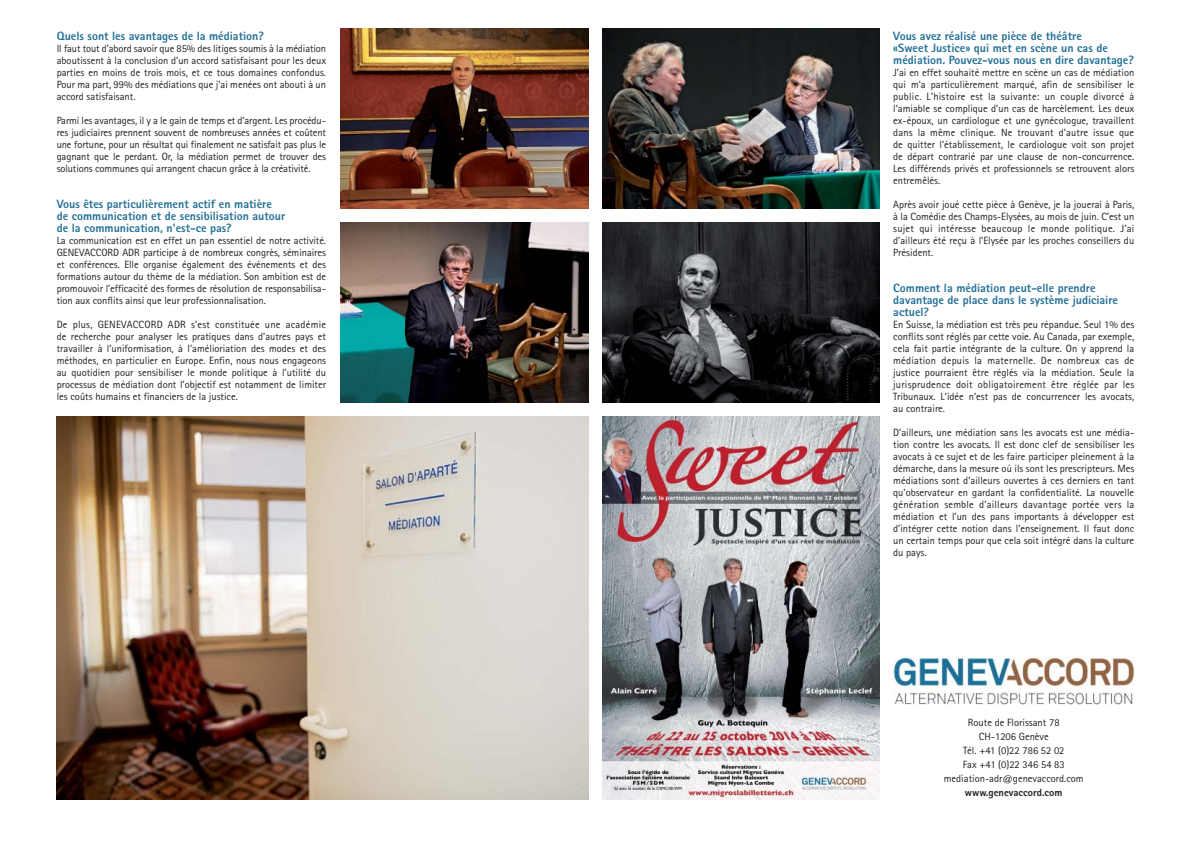
<style>
.page{position:relative;width:1191px;height:842px;background:#fff}
.page>*{position:absolute;margin:0;border:0;box-sizing:border-box;transform-origin:0 0}
.t1{font:800 12px/12px "Rotis Sans Serif";color:#226f96}
.t2{font:10.5px/12px "Rotis Sans Serif";color:#231f20;text-align:justify}
.t3{font:800 10.5px "Rotis Sans Serif";color:#231f20}
</style>
<div class="page">
<img style="left:340px;top:28px;width:248px;height:180px">
<img style="left:57px;top:417px;width:531px;height:382px">
<img style="left:893px;top:658px;width:241px;height:47px">
<img style="left:340px;top:223px;width:248px;height:180px">
<img style="left:602px;top:28px;width:277px;height:180px">
<img style="left:602px;top:223px;width:277px;height:180px">
<img style="left:602px;top:417px;width:277px;height:382px">
<p class="t1" style="left:57px;top:31px;width:209px">Quels sont les avantages de la médiation?</p>
<p class="t2" style="left:57px;top:44px;width:271px">Il faut tout d’abord savoir que 85% des litiges soumis à la médiation aboutissent à la conclusion d’un accord satisfaisant pour les deux parties en moins de trois mois, et ce tous domaines confondus.<br>Pour ma part, 99% des médiations que j’ai menées ont abouti à un accord satisfaisant.</p>
<p class="t2" style="left:57px;top:116px;width:271px">Parmi les avantages, il y a le gain de temps et d’argent. Les procédu&shy;res judiciaires prennent souvent de nombreuses années et coûtent une fortune, pour un résultat qui finalement ne satisfait pas plus le gagnant que le perdant. Or, la médiation permet de trouver des solutions communes qui arrangent chacun grâce à la créativité.</p>
<p class="t1" style="left:57px;top:199px;width:230px">Vous êtes particulièrement actif en matière de communication et de sensibilisation autour de la communication, n’est-ce pas?</p>
<p class="t2" style="left:57px;top:236px;width:271px">La communication est en effet un pan essentiel de notre activité.<br>GENEVACCORD ADR participe à de nombreux congrès, séminaires et conférences. Elle organise également des événements et des formations autour du thème de la médiation. Son ambition est de promouvoir l’efficacité des formes de résolution de responsabilisa&shy;tion aux conflits ainsi que leur professionnalisation.</p>
<p class="t2" style="left:57px;top:320px;width:271px">De plus, GENEVACCORD ADR s’est constituée une académie de recherche pour analyser les pratiques dans d’autres pays et travailler à l’uniformisation, à l'amélioriation des modes et des méthodes, en particulier en Europe. Enfin, nous nous engageons au quotidien pour sensibiliser le monde politique à l’utilité du processus de médiation dont l’objectif est notamment de limiter les coûts humains et financiers de la justice.</p>
<p class="t1" style="left:893px;top:31px;width:242px">Vous avez réalisé une pièce de théâtre<br>«Sweet Justice» qui met en scène un cas de médiation. Pouvez-vous nous en dire davantage?</p>
<p class="t2" style="left:893px;top:68px;width:242px">J’ai en effet souhaité mettre en scène un cas de médiation qui m’a particulièrement marqué, afin de sensibiliser le public. L’histoire est la suivante: un couple divorcé à l’amiable se complique d’un cas de harcèlement. Les deux ex-époux, un cardiologue et une gynécologue, travaillent dans la même clinique. Ne trouvant d’autre issue que de quitter l’établissement, le cardiologue voit son projet de départ contrarié par une clause de non-concurrence.<br>Les différends privés et professionnels se retrouvent alors entremêlés.</p>
<p class="t2" style="left:893px;top:200px;width:242px">Après avoir joué cette pièce à Genève, je la jouerai à Paris, à la Comédie des Champs-Elysées, au mois de juin. C’est un sujet qui intéresse beaucoup le monde politique. J’ai d’ailleurs été reçu à l’Elysée par les proches conseillers du Président.</p>
<p class="t1" style="left:893px;top:283px;width:226px">Comment la médiation peut-elle prendre davantage de place dans le système judiciaire actuel?</p>
<p class="t2" style="left:893px;top:320px;width:243px">En Suisse, la médiation est très peu répandue. Seul 1% des conflits sont réglés par cette voie. Au Canada, par exemple, cela fait partie intégrante de la culture. On y apprend la médiation depuis la maternelle. De nombreux cas de justice pourraient être réglés via la médiation. Seule la jurisprudence doit obligatoirement être réglée par les Tribunaux. L’idée n’est pas de concurrencer les avocats, au contraire.</p>
<p class="t2" style="left:893px;top:428px;width:242px">D’ailleurs, une médiation sans les avocats est une média&shy;tion contre les avocats. Il est donc clef de sensibiliser les avocats à ce sujet et de les faire participer pleinement à la démarche, dans la mesure où ils sont les prescripteurs. Mes médiations sont d’ailleurs ouvertes à ces derniers en tant qu’observateur en gardant la confidentialité. La nouvelle génération semble d’ailleurs davantage portée vers la médiation et l’un des pans importants à développer est d’intégrer cette notion dans l’enseignement. Il faut donc un certain temps pour que cela soit intégré dans la culture du pays.</p>
<p class="t2" style="left:943px;top:717px;width:141px;line-height:14px;text-align:center">Route de Florissant 78<br>CH-1206 Genève<br>Tél. +41 (0)22 786 52 02<br>Fax +41 (0)22 346 54 83 mediation-adr@genevaccord.com</p>
<p class="t3" style="left:965px;top:789px;width:99px">www.genevaccord.com</p>
</div>
